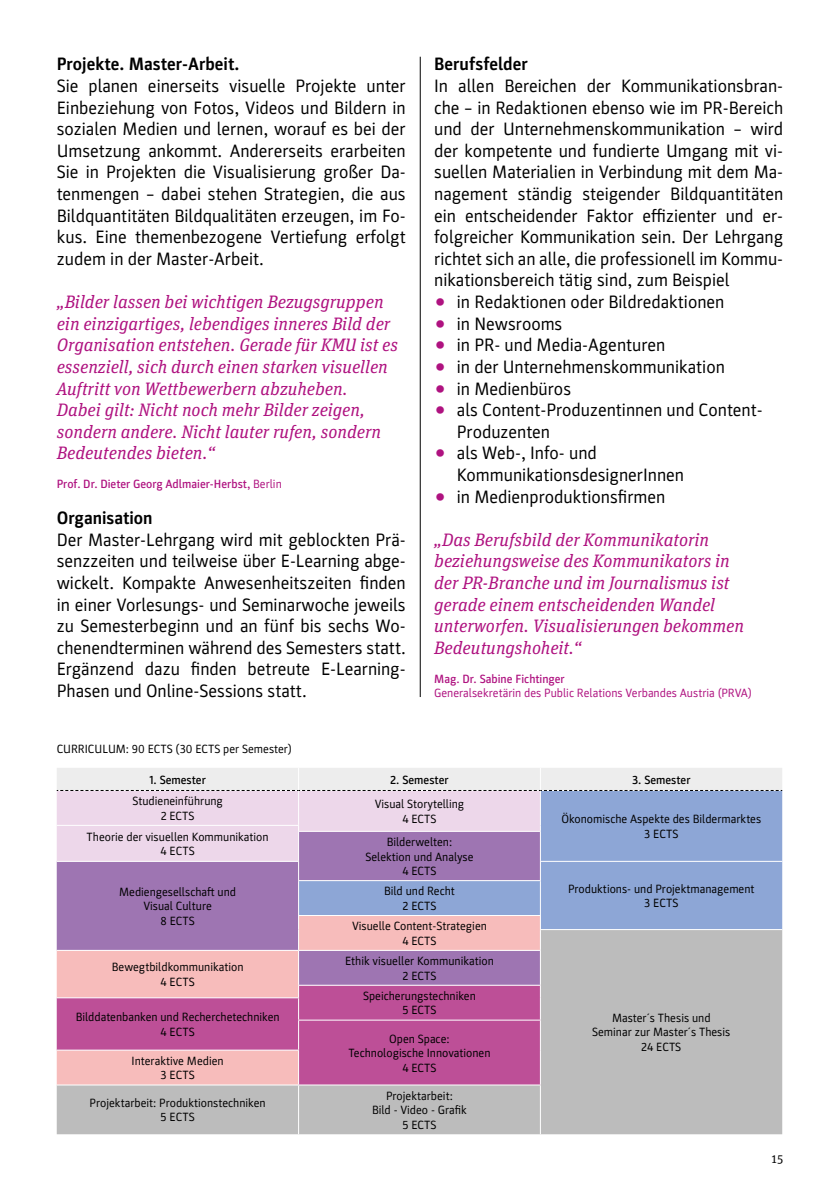
<style>
.page{position:relative;width:840px;height:1191px;background:#fff}
.page>*{position:absolute;margin:0;border:0;box-sizing:border-box;transform-origin:0 0}
.t1{font:18px/21.6px "Parka";color:#000;text-align:justify}
.t2{font:italic 18px/21.6px "Unit Slab OT";color:#af1280}
.t3{font:700 18px "Parka";color:#000}
.t4{font:12px/14.4px "Parka";color:#000;text-align:center}
.t5{font:500 12px "Parka";color:#af1280}
.t6{font:12px "Parka";color:#af1280}
.t7{font:500 12px "Parka";color:#000}
.t8{font:12px "Unit Slab OT";color:#000}
.s1{font-weight:400}
</style>
<div class="page">
<div style="left:540px;top:880px;width:241px;height:49px;background:#8da6d6"></div>
<svg style="left:57px;top:880px;width:482px;height:35px;background:#958dc3"></svg>
<svg style="left:57px;top:915px;width:482px;height:14px;background:#c897b6"></svg>
<svg style="left:57px;top:929px;width:724px;height:205px;background:#c0b2ba"></svg>
<svg style="left:57px;top:985px;width:482px;height:99px;background:#cb6aa0"></svg>
<hr style="left:539px;top:929px;width:242px;height:1px;background:#fff">
<hr style="left:298px;top:880px;width:242px;height:1px;background:#fff">
<hr style="left:298px;top:881px;width:1px;height:34px;background:#fff">
<hr style="left:298px;top:915px;width:242px;height:1px;background:#fff">
<svg style="left:298px;top:916px;width:1px;height:34px"></svg>
<svg style="left:539px;top:916px;width:1px;height:34px"></svg>
<hr style="left:57px;top:950px;width:241px;height:1px;background:#fff">
<hr style="left:298px;top:950px;width:242px;height:1px;background:#fff">
<hr style="left:298px;top:951px;width:1px;height:33px;background:#fff">
<hr style="left:539px;top:951px;width:1px;height:33px;background:#fff">
<hr style="left:298px;top:984px;width:242px;height:1px;background:#fff">
<svg style="left:539px;top:985px;width:1px;height:34px"></svg>
<hr style="left:57px;top:997px;width:242px;height:1px;background:#fff">
<hr style="left:298px;top:1019px;width:242px;height:1px;background:#fff">
<svg style="left:298px;top:985px;width:1px;height:64px"></svg>
<hr style="left:539px;top:1020px;width:1px;height:30px;background:#fff">
<hr style="left:539px;top:1050px;width:1px;height:34px;background:#fff">
<hr style="left:57px;top:1049px;width:242px;height:1px;background:#fff">
<hr style="left:298px;top:1050px;width:1px;height:34px;background:#fff">
<hr style="left:57px;top:1084px;width:241px;height:1px;background:#fff">
<hr style="left:298px;top:1084px;width:242px;height:1px;background:#fff">
<hr style="left:298px;top:1085px;width:1px;height:49px;background:#fff">
<hr style="left:539px;top:1085px;width:1px;height:49px;background:#fff">
<svg style="left:57px;top:768px;width:724px;height:112px;background:#c3bad9"></svg>
<hr style="left:419px;top:57px;width:1px;height:640px;background:#000">
<p class="t3" style="left:57px;top:54px;width:184px">Projekte. Master-Arbeit.</p>
<p class="t1" style="left:57px;top:75px;width:350px">Sie planen einerseits visuelle Projekte unter Einbeziehung von Fotos, Videos und Bildern in sozialen Medien und lernen, worauf es bei der Umsetzung ankommt. Andererseits erarbeiten Sie in Projekten die Visualisierung großer Da&shy;tenmengen – dabei stehen Strategien, die aus Bildquantitäten Bildqualitäten erzeugen, im Fo&shy;kus. Eine themenbezogene Vertiefung erfolgt zudem in der Master-Arbeit.</p>
<p class="t2" style="left:57px;top:291px;width:342px">„Bilder lassen bei wichtigen Bezugsgruppen ein einzigartiges, lebendiges inneres Bild der Organisation entstehen. Gerade für KMU ist es essenziell, sich durch einen starken visuellen Auftritt von Wettbewerbern abzuheben.<br>Dabei gilt: Nicht noch mehr Bilder zeigen, sondern andere. Nicht lauter rufen, sondern Bedeutendes bieten.“</p>
<p class="t5" style="left:57px;top:477px;width:226px">Prof. Dr. Dieter Georg Adlmaier-Herbst, <span class="s1">Berlin</span></p>
<p class="t3" style="left:57px;top:508px;width:97px">Organisation</p>
<p class="t1" style="left:57px;top:529px;width:350px">Der Master-Lehrgang wird mit geblockten Prä&shy;senzzeiten und teilweise über E-Learning abge&shy;wickelt. Kompakte Anwesenheitszeiten finden in einer Vorlesungs- und Seminarwoche jeweils zu Semesterbeginn und an fünf bis sechs Wo&shy;chenendterminen während des Semesters statt.<br>Ergänzend dazu finden betreute E-Learning-Phasen und Online-Sessions statt.</p>
<p class="t4" style="left:57px;top:741px;width:237px">CURRICULUM: 90 ECTS (30 ECTS per Semester)</p>
<p class="t3" style="left:434px;top:54px;width:95px">Berufsfelder</p>
<p class="t1" style="left:434px;top:75px;width:350px">In allen Bereichen der Kommunikationsbran-</p>
<p class="t1" style="left:434px;top:97px;width:350px">che – in Redaktionen ebenso wie im PR-Bereich</p>
<p class="t1" style="left:434px;top:118px;width:350px">und der Unternehmenskommunikation – wird</p>
<p class="t1" style="left:434px;top:140px;width:350px">der kompetente und fundierte Umgang mit vi-</p>
<p class="t1" style="left:434px;top:162px;width:350px">suellen Materialien in Verbindung mit dem Ma-</p>
<p class="t1" style="left:434px;top:183px;width:350px">nagement ständig steigender Bildquantitäten</p>
<p class="t1" style="left:434px;top:205px;width:350px">ein entscheidender Faktor effizienter und er-</p>
<p class="t1" style="left:434px;top:226px;width:350px">folgreicher Kommunikation sein. Der Lehrgang</p>
<p class="t1" style="left:434px;top:248px;width:350px">richtet sich an alle, die professionell im Kommu-</p>
<p class="t1" style="left:434px;top:270px;width:297px">nikationsbereich tätig sind, zum Beispiel</p>
<p class="t1" style="left:456px;top:291px;width:269px">in Redaktionen oder Bildredaktionen</p>
<p class="t1" style="left:456px;top:313px;width:107px">in Newsrooms</p>
<p class="t1" style="left:456px;top:334px;width:210px">in PR- und Media-Agenturen</p>
<p class="t1" style="left:456px;top:356px;width:269px">in der Unternehmenskommunikation</p>
<p class="t1" style="left:456px;top:378px;width:116px">in Medienbüros</p>
<p class="t1" style="left:456px;top:399px;width:307px">als Content-Produzentinnen und Content-</p>
<p class="t1" style="left:456px;top:421px;width:95px">Produzenten</p>
<p class="t1" style="left:456px;top:442px;width:141px">als Web-, Info- und</p>
<p class="t1" style="left:456px;top:464px;width:229px">KommunikationsdesignerInnen</p>
<p class="t1" style="left:456px;top:486px;width:210px">in Medienproduktionsfirmen</p>
<p class="t2" style="left:434px;top:528px;width:311px">„Das Berufsbild der Kommunikatorin beziehungsweise des Kommunikators in der PR-Branche und im Journalismus ist gerade einem entscheidenden Wandel unterworfen. Visualisierungen bekommen Bedeutungshoheit.“</p>
<p class="t5" style="left:434px;top:672px;width:132px">Mag. Dr. Sabine Fichtinger</p>
<p class="t6" style="left:434px;top:686px;width:319px">Generalsekretärin des Public Relations Verbandes Austria (PRVA)</p>
<p class="t7" style="left:149px;top:773px;width:58px">1. Semester</p>
<p class="t7" style="left:390px;top:773px;width:60px">2. Semester</p>
<p class="t7" style="left:631px;top:773px;width:60px">3. Semester</p>
<p class="t4" style="left:132px;top:794px;width:92px">Studieneinführung<br>2 ECTS</p>
<p class="t4" style="left:374px;top:797px;width:91px">Visual Storytelling<br>4 ECTS</p>
<p class="t4" style="left:561px;top:812px;width:201px">Ökonomische Aspekte des Bildermarktes</p>
<p class="t4" style="left:87px;top:829px;width:183px">Theorie der visuellen Kommunikation</p>
<p class="t4" style="left:644px;top:826px;width:36px">3 ECTS</p>
<p class="t4" style="left:160px;top:844px;width:36px">4 ECTS</p>
<p class="t4" style="left:365px;top:835px;width:110px">Bilderwelten:<br>Selektion und Analyse<br>4 ECTS</p>
<p class="t4" style="left:119px;top:884px;width:118px">Mediengesellschaft und<br>Visual Culture<br>8 ECTS</p>
<p class="t4" style="left:567px;top:881px;width:188px">Produktions- und Projektmanagement<br>3 ECTS</p>
<p class="t4" style="left:384px;top:884px;width:72px">Bild und Recht<br>2 ECTS</p>
<p class="t4" style="left:352px;top:919px;width:136px">Visuelle Content-Strategien<br>4 ECTS</p>
<p class="t4" style="left:112px;top:960px;width:133px">Bewegtbildkommunikation<br>4 ECTS</p>
<p class="t4" style="left:345px;top:954px;width:150px">Ethik visueller Kommunikation<br>2 ECTS</p>
<p class="t4" style="left:363px;top:988px;width:114px">Speicherungstechniken<br>5 ECTS</p>
<p class="t4" style="left:76px;top:1010px;width:205px">Bilddatenbanken und Recherchetechniken<br>4 ECTS</p>
<p class="t4" style="left:348px;top:1031px;width:143px">Open Space:<br>Technologische Innovationen<br>4 ECTS</p>
<p class="t4" style="left:131px;top:1053px;width:93px">Interaktive Medien<br>3 ECTS</p>
<p class="t4" style="left:90px;top:1095px;width:177px">Projektarbeit: Produktionstechniken<br>5 ECTS</p>
<p class="t4" style="left:372px;top:1088px;width:96px">Projektarbeit:<br>Bild - Video - Grafik<br>5 ECTS</p>
<p class="t4" style="left:592px;top:1010px;width:140px">Master´s Thesis und<br>Seminar zur Master´s Thesis<br>24 ECTS</p>
<p class="t8" style="left:771px;top:1150px;width:13px">15</p>
</div>
